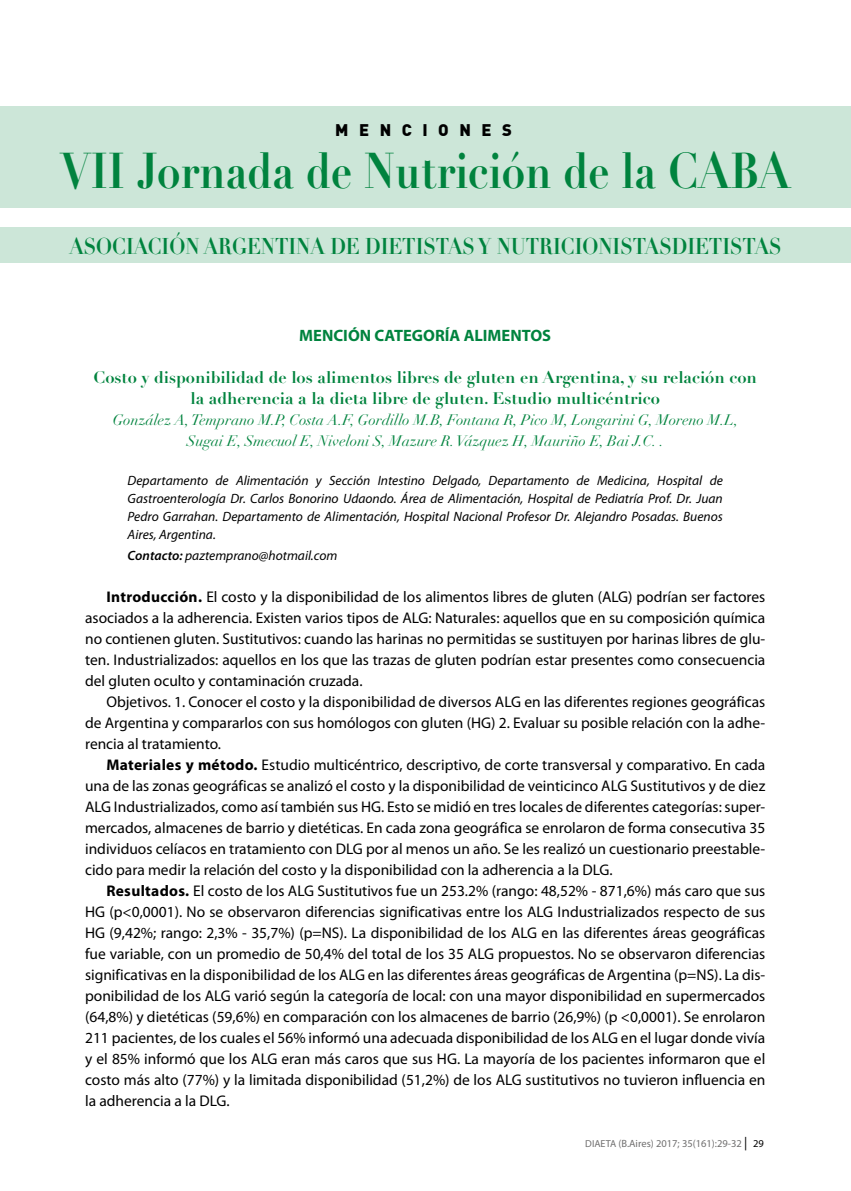
<style>
.page{position:relative;width:851px;height:1191px;background:#fff}
.page>*{position:absolute;margin:0;border:0;box-sizing:border-box;transform-origin:0 0}
.t1{font:700 49.5px "Didot LT Std";color:#00833e;scale:.85 1}
.t2{font:700 22.5px "Didot LT Std";color:#00833e;scale:.85 1}
.t3{font:700 16.5px/21px "Didot LT Std";color:#00833e;text-align:center}
.t4{font:700 16.5px "Myriad Pro";color:#00833e}
.t5{font:900 16.5px "DIN";letter-spacing:.64em;color:#000}
.t6{font:15.45px/21px "Myriad Pro";color:#000;text-align:justify}
.t7{font:italic 15px/21px "Didot LT Std";color:#00833e;text-align:center}
.t8{font:italic 13.5px/18px "Myriad Pro";color:#000;text-align:justify}
.t9{font:10.5px "Myriad Pro";color:#706f6f}
.s1{font-weight:600}
.s2{font-weight:700}
.s3{font-size:10.2px}
.s4{font-size:13.5px;color:#000}
.s5{color:#000}
</style>
<div class="page">
<div style="left:0;top:107px;width:850px;height:101px;background:#cce6d8"></div>
<div style="left:0;top:227px;width:850px;height:35px;background:#cce6d8"></div>
<p class="t5" style="left:335px;top:119px;width:178px">MENCIONES</p>
<h1 class="t1" style="left:60px;top:140px;width:860px">VII Jornada de Nutrición de la caba</h1>
<h2 class="t2" style="left:69px;top:232px;width:839px">ASOCIACIÓN ARGENTINA DE DIETISTAS Y NUTRICIONISTASDIETISTAS</h2>
<p class="t4" style="left:299px;top:326px;width:253px">MENCIÓN CATEGORÍA ALIMENTOS</p>
<p class="t3" style="left:93px;top:367px;width:664px">Costo y disponibilidad de los alimentos libres de gluten en Argentina, y su relación con la adherencia a la dieta libre de gluten. Estudio multicéntrico</p>
<p class="t7" style="left:113px;top:409px;width:627px">González A, Temprano M.P, Costa A.F, Gordillo M.B, Fontana R, Pico M, Longarini G, Moreno M.L,<br>Sugai E, Smecuol E, Niveloni S, Mazure R. Vázquez H, Mauriño E, Bai J.C. .</p>
<p class="t8" style="left:128px;top:471px;width:596px">Departamento de Alimentación y Sección Intestino Delgado, Departamento de Medicina, Hospital de Gastroenterología Dr. Carlos Bonorino Udaondo. Área de Alimentación, Hospital de Pediatría Prof. Dr. Juan Pedro Garrahan. Departamento de Alimentación, Hospital Nacional Profesor Dr. Alejandro Posadas. Buenos Aires, Argentina.</p>
<p class="t8" style="left:128px;top:546px;width:211px"><span class="s1">Contacto:</span> paztemprano@hotmail.com</p>
<p class="t6" style="left:85px;top:586px;width:681px;text-indent:21px"><span class="s2">Introducción.</span> El costo y la disponibilidad de los alimentos libres de gluten (ALG) podrían ser factores asociados a la adherencia. Existen varios tipos de ALG: Naturales: aquellos que en su composición química no contienen gluten. Sustitutivos: cuando las harinas no permitidas se sustituyen por harinas libres de glu&shy;ten. Industrializados: aquellos en los que las trazas de gluten podrían estar presentes como consecuencia del gluten oculto y contaminación cruzada.</p>
<p class="t6" style="left:85px;top:691px;width:681px;text-indent:21px">Objetivos. 1. Conocer el costo y la disponibilidad de diversos ALG en las diferentes regiones geográficas de Argentina y compararlos con sus homólogos con gluten (HG) 2. Evaluar su posible relación con la adhe&shy;rencia al tratamiento.</p>
<p class="t6" style="left:85px;top:754px;width:681px;text-indent:21px"><span class="s2">Materiales y método.</span> Estudio multicéntrico, descriptivo, de corte transversal y comparativo. En cada una de las zonas geográficas se analizó el costo y la disponibilidad de veinticinco ALG Sustitutivos y de diez ALG Industrializados, como así también sus HG. Esto se midió en tres locales de diferentes categorías: super&shy;mercados, almacenes de barrio y dietéticas. En cada zona geográfica se enrolaron de forma consecutiva 35 individuos celíacos en tratamiento con DLG por al menos un año. Se les realizó un cuestionario preestable&shy;cido para medir la relación del costo y la disponibilidad con la adherencia a la DLG.</p>
<p class="t6" style="left:85px;top:880px;width:681px;text-indent:21px"><span class="s2">Resultados.</span> El costo de los ALG Sustitutivos fue un 253.2% (rango: 48,52% - 871,6%) más caro que sus HG (p&lt;0,0001). No se observaron diferencias significativas entre los ALG Industrializados respecto de sus HG (9,42%; rango: 2,3% - 35,7%) (p=NS). La disponibilidad de los ALG en las diferentes áreas geográficas fue variable, con un promedio de 50,4% del total de los 35 ALG propuestos. No se observaron diferencias significativas en la disponibilidad de los ALG en las diferentes áreas geográficas de Argentina (p=NS). La dis&shy;ponibilidad de los ALG varió según la categoría de local: con una mayor disponibilidad en supermercados (64,8%) y dietéticas (59,6%) en comparación con los almacenes de barrio (26,9%) (p &lt;0,0001). Se enrolaron 211 pacientes, de los cuales el 56% informó una adecuada disponibilidad de los ALG en el lugar donde vivía y el 85% informó que los ALG eran más caros que sus HG. La mayoría de los pacientes informaron que el costo más alto (77%) y la limitada disponibilidad (51,2%) de los ALG sustitutivos no tuvieron influencia en la adherencia a la DLG.</p>
<p class="t9" style="left:585px;top:1137px;width:180px"><span class="s3">DIAETA</span> (B.Aires) 2017; 35(161):29-32 <span class="s4">|</span> <span class="s5">29</span></p>
</div>
